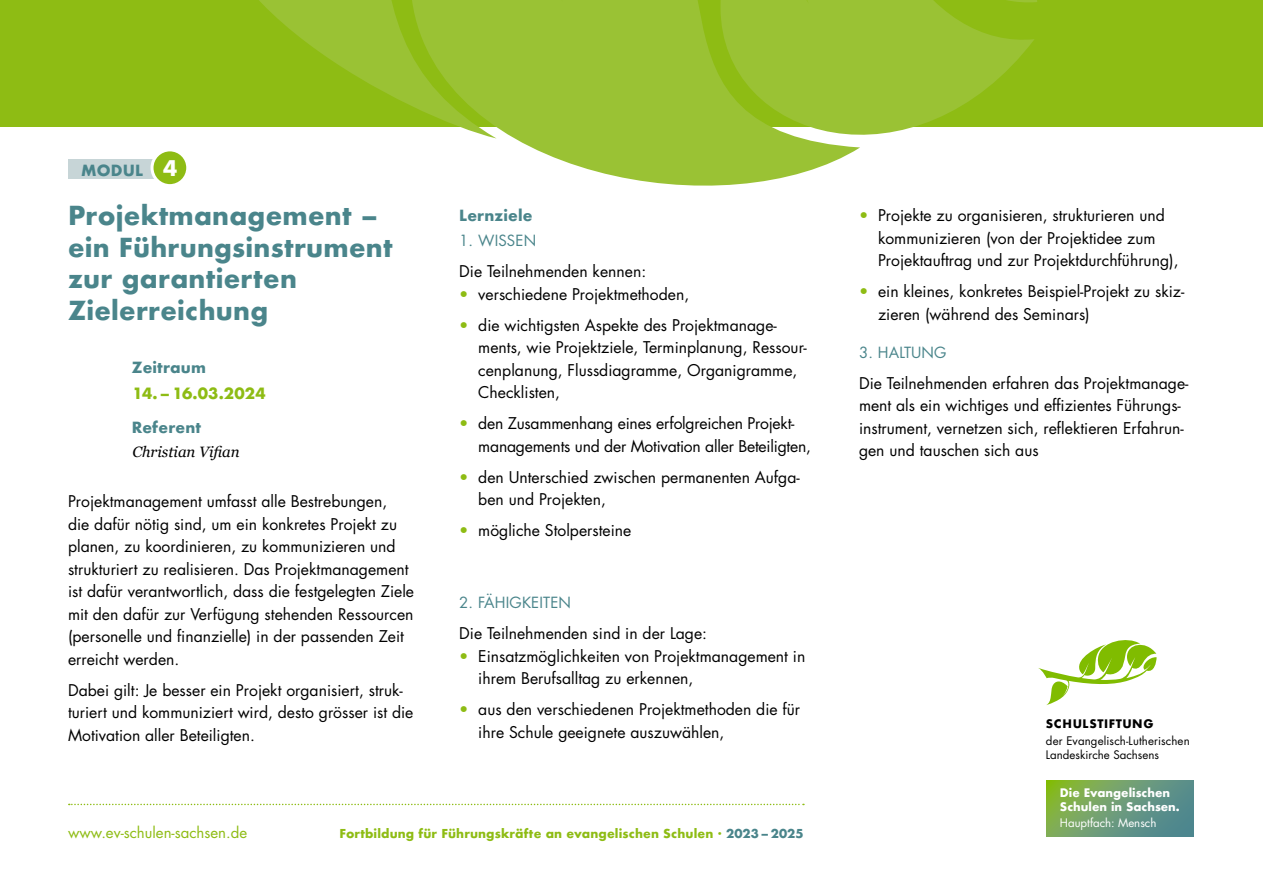
<style>
.page{position:relative;width:1263px;height:893px;background:#fff}
.page>*{position:absolute;margin:0;border:0;box-sizing:border-box;transform-origin:0 0}
.t1{font:700 25.5px/31.5px "Futura";letter-spacing:.01em;color:#4a858b}
.t2{font:15.75px/22.5px "Futura Std";color:#000}
.t3{font:700 15.15px "Futura";letter-spacing:.01em;color:#8ebc14}
.t4{font:700 15px "Futura";letter-spacing:.01em;color:#4a858b}
.t5{font:15px "Futura Std";letter-spacing:.01em;color:#4a858b}
.t6{font:15px "Futura Std";color:#8ebc14}
.t7{font:italic 15px "Georgia";color:#000}
.t8{font:700 12px "Futura";letter-spacing:.01em;color:#8ebc14}
.t9{font:11.55px/13.8px "Futura Std";letter-spacing:.01em;color:#000}
.t10{font:700 11.55px/13.8px "Futura";color:#fff}
.t11{font:11.55px "Futura Std";color:#fff}
.t12{font:700 11.55px "Futura";letter-spacing:.05em;color:#000}
.s1{font-size:21px;color:#fff}
.s2{color:#8ebc14}
.s3{color:#4a858b}
</style>
<div class="page">
<svg style="left:1046px;top:780px;width:147px;height:57px;background:#6c9d70"></svg>
<svg style="left:1038px;top:640px;width:118px;height:65px"></svg>
<svg style="left:69px;top:804px;width:735px;height:1px"></svg>
<div style="left:0;top:0;width:1263px;height:126px;background:#8ebc14"></div>
<svg style="left:0;top:0;width:1037px;height:186px;fill:#9ac234"></svg>
<div style="left:69px;top:159px;width:87px;height:20px;background:#c7d5d7"></div>
<div style="left:152px;top:150px;width:36px;height:36px;background:#8ebc14;border-radius:50%"></div>
<div style="left:151px;top:148px;width:38px;height:39px;border:3px solid #fff;border-radius:50%"></div>
<p class="t4" style="left:81px;top:159px;width:98px">MODUL <span class="s1">4</span></p>
<h1 class="t1" style="left:68px;top:200px;width:326px">Projektmanagement – ein Führungsinstrument zur garantierten<br>Zielerreichung</h1>
<p class="t4" style="left:132px;top:357px;width:76px">Zeitraum</p>
<p class="t3" style="left:132px;top:382px;width:135px">14.–16.03.2024</p>
<p class="t4" style="left:132px;top:416px;width:71px">Referent</p>
<p class="t7" style="left:132px;top:440px;width:109px">Christian Vifian</p>
<p class="t2" style="left:68px;top:490px;width:348px">Projektmanagement umfasst alle Bestrebungen,<br>die dafür nötig sind, um ein konkretes Projekt zu planen, zu koordinieren, zu kommunizieren und strukturiert zu realisieren. Das Projektmanagement ist dafür verantwortlich, dass die festgelegten Ziele mit den dafür zur Verfügung stehenden Ressourcen (personelle und finanzielle) in der passenden Zeit erreicht werden.</p>
<p class="t2" style="left:68px;top:679px;width:347px">Dabei gilt: Je besser ein Projekt organisiert, struk&shy;turiert und kommuniziert wird, desto grösser ist die<br>Motivation aller Beteiligten.</p>
<p class="t4" style="left:459px;top:204px;width:75px">Lernziele</p>
<p class="t5" style="left:459px;top:231px;width:78px">1. WISSEN</p>
<p class="t2" style="left:459px;top:260px;width:188px">Die Teilnehmenden kennen:</p>
<p class="t2" style="left:459px;top:283px;width:231px"><span class="s2">•</span> verschiedene Projektmethoden,</p>
<p class="t2" style="left:478px;top:314px;width:330px;text-indent:-19px"><span class="s2">•</span> die wichtigsten Aspekte des Projektmanage&shy;ments, wie Projektziele, Terminplanung, Ressour&shy;cenplanung, Flussdiagramme, Organigramme, Checklisten,</p>
<p class="t2" style="left:478px;top:412px;width:334px;text-indent:-19px"><span class="s2">•</span> den Zusammenhang eines erfolgreichen Projekt&shy;managements und der Motivation aller Beteiligten,</p>
<p class="t2" style="left:478px;top:466px;width:323px;text-indent:-19px"><span class="s2">•</span> den Unterschied zwischen permanenten Aufga&shy;ben und Projekten,</p>
<p class="t2" style="left:459px;top:519px;width:174px"><span class="s2">•</span> mögliche Stolpersteine</p>
<p class="t5" style="left:459px;top:593px;width:113px">2. FÄHIGKEITEN</p>
<p class="t2" style="left:459px;top:622px;width:249px">Die Teilnehmenden sind in der Lage:</p>
<p class="t2" style="left:478px;top:645px;width:329px;text-indent:-19px"><span class="s2">•</span> Einsatzmöglichkeiten von Projektmanagement in ihrem Berufsalltag zu erkennen,</p>
<p class="t2" style="left:478px;top:698px;width:323px;text-indent:-19px"><span class="s2">•</span> aus den verschiedenen Projektmethoden die für ihre Schule geeignete auszuwählen,</p>
<p class="t6" style="left:68px;top:823px;width:181px">www.ev-schulen-sachsen.de</p>
<p class="t8" style="left:339px;top:824px;width:466px">Fortbildung für Führungskräfte an evangelischen Schulen · <span class="s3">2023–2025</span></p>
<p class="t2" style="left:878px;top:205px;width:302px;text-indent:-19px"><span class="s2">•</span> Projekte zu organisieren, strukturieren und kommunizieren (von der Projektidee zum<br>Projektauftrag und zur Projektdurchführung),</p>
<p class="t2" style="left:878px;top:281px;width:308px;text-indent:-19px"><span class="s2">•</span> ein kleines, konkretes Beispiel-Projekt zu skiz&shy;zieren (während des Seminars)</p>
<p class="t5" style="left:859px;top:343px;width:89px">3. HALTUNG</p>
<p class="t2" style="left:859px;top:372px;width:331px">Die Teilnehmenden erfahren das Projektmanage&shy;ment als ein wichtiges und effizientes Führungs&shy;instrument, vernetzen sich, reflektieren Erfahrun&shy;gen und tauschen sich aus</p>
<p class="t12" style="left:1046px;top:716px;width:109px">SCHULSTIFTUNG</p>
<p class="t9" style="left:1046px;top:734px;width:145px">der Evangelisch-Lutherischen<br>Landeskirche Sachsens</p>
<p class="t10" style="left:1060px;top:786px;width:121px">Die Evangelischen<br>Schulen in Sachsen.</p>
<p class="t11" style="left:1060px;top:816px;width:98px">Hauptfach: Mensch</p>
</div>
